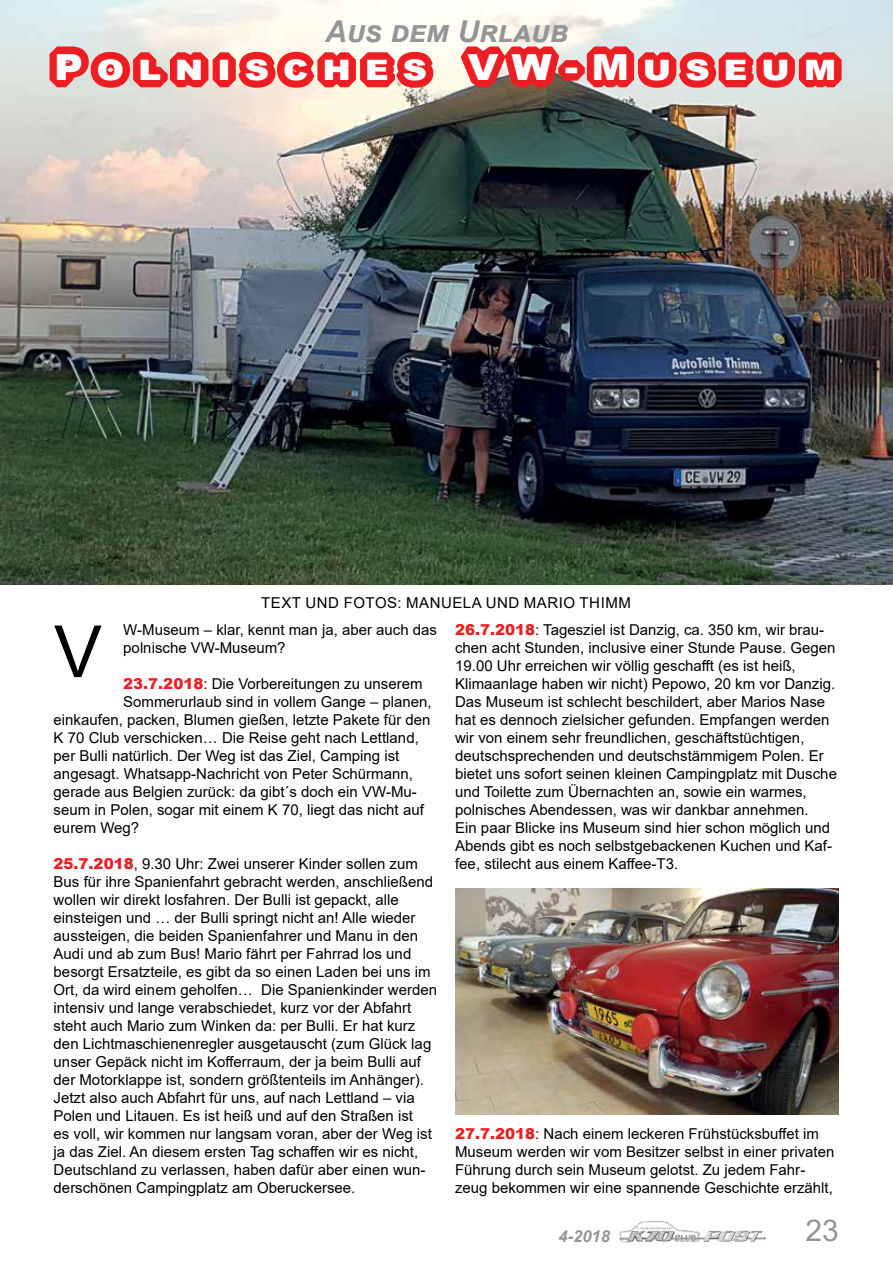
<style>
.page{position:relative;width:893px;height:1263px;background:#fff}
.page>*{position:absolute;margin:0;border:0;box-sizing:border-box;transform-origin:0 0}
.t1{font:72px "Arial";color:#000}
.t2{font:900 36px "Arial";letter-spacing:.335em;color:#fff;scale:1.11 1}
.t3{font:italic 700 30px "Arial";color:#939598}
.t4{font:30px "Arial";color:#939598}
.t5{font:italic 700 16.5px "Arial";color:#939598}
.t6{font:15px/18px "Arial";color:#000}
.s1{font-weight:900;color:#ed1d24}
</style>
<div class="page">
<img style="left:619px;top:1221px;width:147px;height:22px">
<img style="left:0;top:0;width:893px;height:585px">
<svg style="left:42px;top:29px;width:174px;height:82px;background:#e5a4a2"></svg>
<div style="left:213px;top:52px;width:23px;height:35px;border:15px solid #ed1d24"></div>
<svg style="left:226px;top:13px;width:345px;height:116px"></svg>
<div style="left:558px;top:60px;width:27px;height:21px;border:15px solid #ed1d24"></div>
<svg style="left:579px;top:0;width:270px;height:124px;background:#d2a9aa"></svg>
<img style="left:455px;top:889px;width:384px;height:225px">
<h3 class="t3" style="left:325px;top:11px;width:245px">Aus dem Urlaub</h3>
<h2 class="t2" style="left:54px;top:41px;width:707px">Polnisches VW-Museum</h2>
<p class="t6" style="left:261px;top:594px;width:56px">Text und</p>
<p class="t6" style="left:344px;top:594px;width:22px">Fotos</p>
<p class="t6" style="left:397px;top:594px;width:34px">: Manuela</p>
<p class="t6" style="left:486px;top:594px;width:12px">und</p>
<p class="t6" style="left:524px;top:594px;width:24px">Mario</p>
<p class="t6" style="left:580px;top:594px;width:21px">Thimm</p>
<p class="t6" style="left:123px;top:621px;width:315px">W-Museum – klar, kennt man ja, aber auch das polnische VW-Museum?</p>
<p class="t6" style="left:123px;top:675px;width:301px"><span class="s1">23.7.2018</span>: Die Vorbereitungen zu unserem</p>
<p class="t6" style="left:123px;top:693px;width:310px">Sommerurlaub sind in vollem Gange – planen,</p>
<p class="t6" style="left:54px;top:711px;width:378px">einkaufen, packen, Blumen gießen, letzte Pakete für den</p>
<p class="t6" style="left:54px;top:729px;width:367px">K 70 Club verschicken… Die Reise geht nach Lettland,</p>
<p class="t6" style="left:54px;top:747px;width:347px">per Bulli natürlich. Der Weg ist das Ziel, Camping ist</p>
<p class="t6" style="left:54px;top:765px;width:361px">angesagt. Whatsapp-Nachricht von Peter Schürmann,</p>
<p class="t6" style="left:54px;top:783px;width:365px">gerade aus Belgien zurück: da gibt´s doch ein VW-Mu-</p>
<p class="t6" style="left:54px;top:801px;width:372px">seum in Polen, sogar mit einem K 70, liegt das nicht auf</p>
<p class="t6" style="left:54px;top:819px;width:87px">eurem Weg?</p>
<p class="t6" style="left:54px;top:855px;width:385px"><span class="s1">25.7.2018</span>, 9.30 Uhr: Zwei unserer Kinder sollen zum Bus für ihre Spanienfahrt gebracht werden, anschließend wollen wir direkt losfahren. Der Bulli ist gepackt, alle einsteigen und … der Bulli springt nicht an! Alle wieder aussteigen, die beiden Spanienfahrer und Manu in den Audi und ab zum Bus! Mario fährt per Fahrrad los und besorgt Ersatzteile, es gibt da so einen Laden bei uns im Ort, da wird einem geholfen… Die Spanienkinder werden intensiv und lange verabschiedet, kurz vor der Abfahrt steht auch Mario zum Winken da: per Bulli. Er hat kurz den Lichtmaschienenregler ausgetauscht (zum Glück lag unser Gepäck nicht im Kofferraum, der ja beim Bulli auf der Motorklappe ist, sondern größtenteils im Anhänger).<br>Jetzt also auch Abfahrt für uns, auf nach Lettland – via Polen und Litauen. Es ist heiß und auf den Straßen ist<br>es voll, wir kommen nur langsam voran, aber der Weg ist ja das Ziel. An diesem ersten Tag schaffen wir es nicht, Deutschland zu verlassen, haben dafür aber einen wun&shy;derschönen Campingplatz am Oberuckersee.</p>
<h1 class="t1" style="left:54px;top:602px;width:50px">V</h1>
<p class="t6" style="left:455px;top:621px;width:383px"><span class="s1">26.7.2018</span>: Tagesziel ist Danzig, ca. 350 km, wir brau&shy;chen acht Stunden, inclusive einer Stunde Pause. Gegen 19.00 Uhr erreichen wir völlig geschafft (es ist heiß, Klimaanlage haben wir nicht) Pepowo, 20 km vor Danzig.<br>Das Museum ist schlecht beschildert, aber Marios Nase hat es dennoch zielsicher gefunden. Empfangen werden wir von einem sehr freundlichen, geschäftstüchtigen, deutschsprechenden und deutschstämmigem Polen. Er bietet uns sofort seinen kleinen Campingplatz mit Dusche und Toilette zum Übernachten an, sowie ein warmes, polnisches Abendessen, was wir dankbar annehmen.<br>Ein paar Blicke ins Museum sind hier schon möglich und Abends gibt es noch selbstgebackenen Kuchen und Kaf&shy;fee, stilecht aus einem Kaffee-T3.</p>
<p class="t6" style="left:455px;top:1125px;width:381px"><span class="s1">27.7.2018</span>: Nach einem leckeren Frühstücksbuffet im Museum werden wir vom Besitzer selbst in einer privaten Führung durch sein Museum gelotst. Zu jedem Fahr&shy;zeug bekommen wir eine spannende Geschichte erzählt,</p>
<p class="t5" style="left:559px;top:1225px;width:53px">4-2018</p>
<h3 class="t4" style="left:806px;top:1210px;width:35px">23</h3>
</div>
